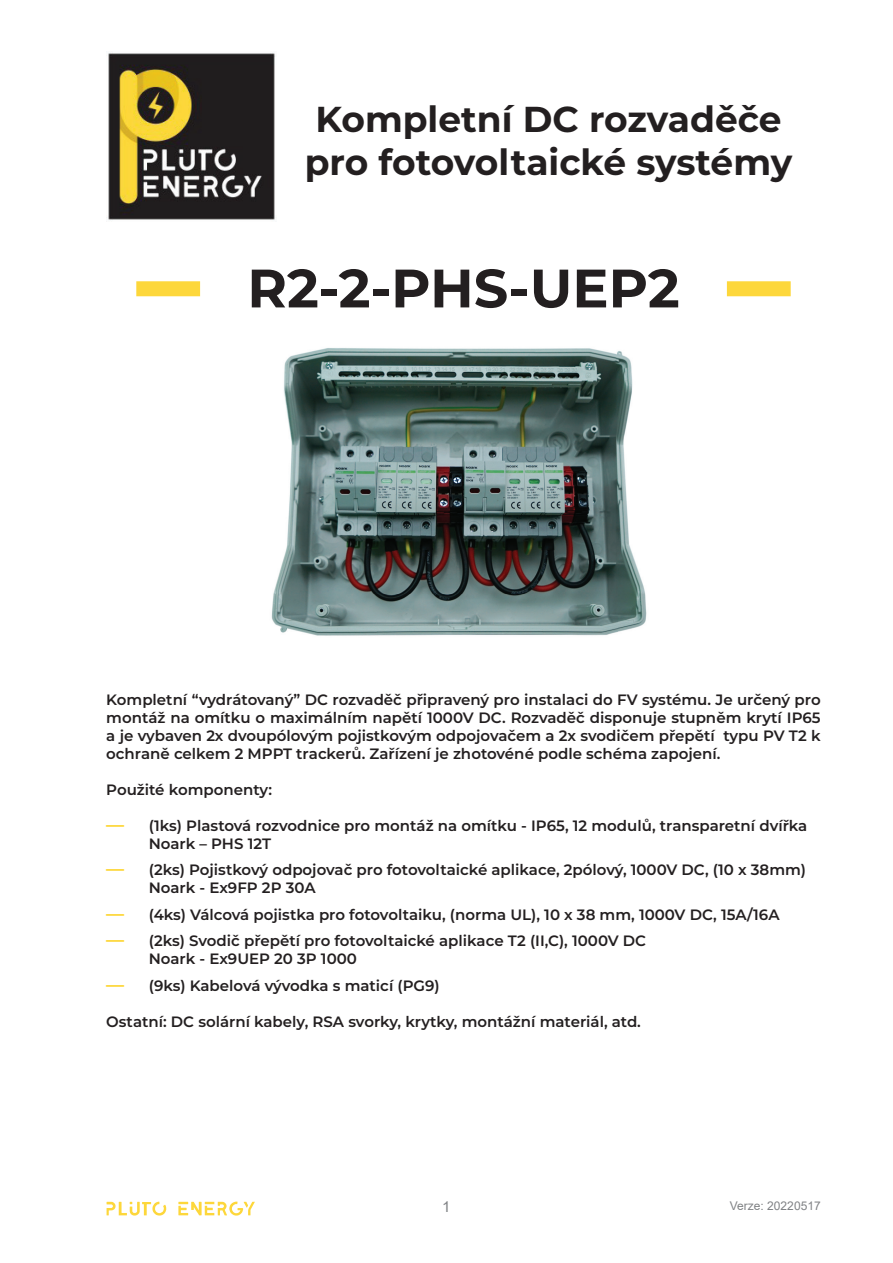
<style>
.page{position:relative;width:893px;height:1263px;background:#fff}
.page>*{position:absolute;margin:0;border:0;box-sizing:border-box;transform-origin:0 0}
.t1{font:700 54px "Montserrat";color:#231f20}
.t2{font:700 36px/43.2px "Montserrat";color:#231f20}
.t3{font:600 15px/18px "Montserrat";color:#231f20}
.t4{font:15px "Arial";color:#808285}
.t5{font:12px "Arial";color:#808285}
.s1{font-weight:700;font-size:18px;color:#fdd73b}
</style>
<div class="page">
<svg style="left:107px;top:1201px;width:59px;height:14px"></svg>
<svg style="left:178px;top:1201px;width:77px;height:14px"></svg>
<img style="left:108px;top:53px;width:167px;height:167px">
<div style="left:136px;top:281px;width:64px;height:15px;background:#fdd73b"></div>
<div style="left:727px;top:281px;width:64px;height:15px;background:#fdd73b"></div>
<img style="left:251px;top:307px;width:428px;height:329px">
<img style="left:252px;top:307px;width:426px;height:1px">
<h2 class="t2" style="left:305px;top:96px;width:489px">Kompletní DC rozvaděče pro fotovoltaické systémy</h2>
<h1 class="t1" style="left:247px;top:249px;width:434px">R2-2-PHS-UEP2</h1>
<p class="t3" style="left:106px;top:689px;width:716px;text-align:justify">Kompletní “vydrátovaný” DC rozvaděč připravený pro instalaci do FV systému. Je určený pro montáž na omítku o maximálním napětí 1000V DC. Rozvaděč disponuje stupněm krytí IP65 a je vybaven 2x dvoupólovým pojistkovým odpojovačem a 2x svodičem přepětí typu PV T2 k ochraně celkem 2 MPPT trackerů. Zařízení je zhotovéné podle schéma zapojení.</p>
<p class="t3" style="left:106px;top:779px;width:167px">Použité komponenty:</p>
<p class="t3" style="left:149px;top:815px;width:660px;text-indent:-43px"><span class="s1">—</span> (1ks) Plastová rozvodnice pro montáž na omítku - IP65, 12 modulů, transparetní dvířka<br>Noark – PHS 12T</p>
<p class="t3" style="left:149px;top:860px;width:659px;text-indent:-43px"><span class="s1">—</span> (2ks) Pojistkový odpojovač pro fotovoltaické aplikace, 2pólový, 1000V DC, (10 x 38mm)<br>Noark - Ex9FP 2P 30A</p>
<p class="t3" style="left:106px;top:904px;width:675px"><span class="s1">—</span> (4ks) Válcová pojistka pro fotovoltaiku, (norma UL), 10 x 38 mm, 1000V DC, 15A/16A</p>
<p class="t3" style="left:149px;top:931px;width:499px;text-indent:-43px"><span class="s1">—</span> (2ks) Svodič přepětí pro fotovoltaické aplikace T2 (II,C), 1000V DC<br>Noark - Ex9UEP 20 3P 1000</p>
<p class="t3" style="left:106px;top:975px;width:335px"><span class="s1">—</span> (9ks) Kabelová vývodka s maticí (PG9)</p>
<p class="t3" style="left:106px;top:1011px;width:536px">Ostatní: DC solární kabely, RSA svorky, krytky, montážní materiál, atd.</p>
<p class="t4" style="left:442px;top:1197px;width:10px">1</p>
<p class="t5" style="left:730px;top:1197px;width:92px">Verze: 20220517</p>
</div>
